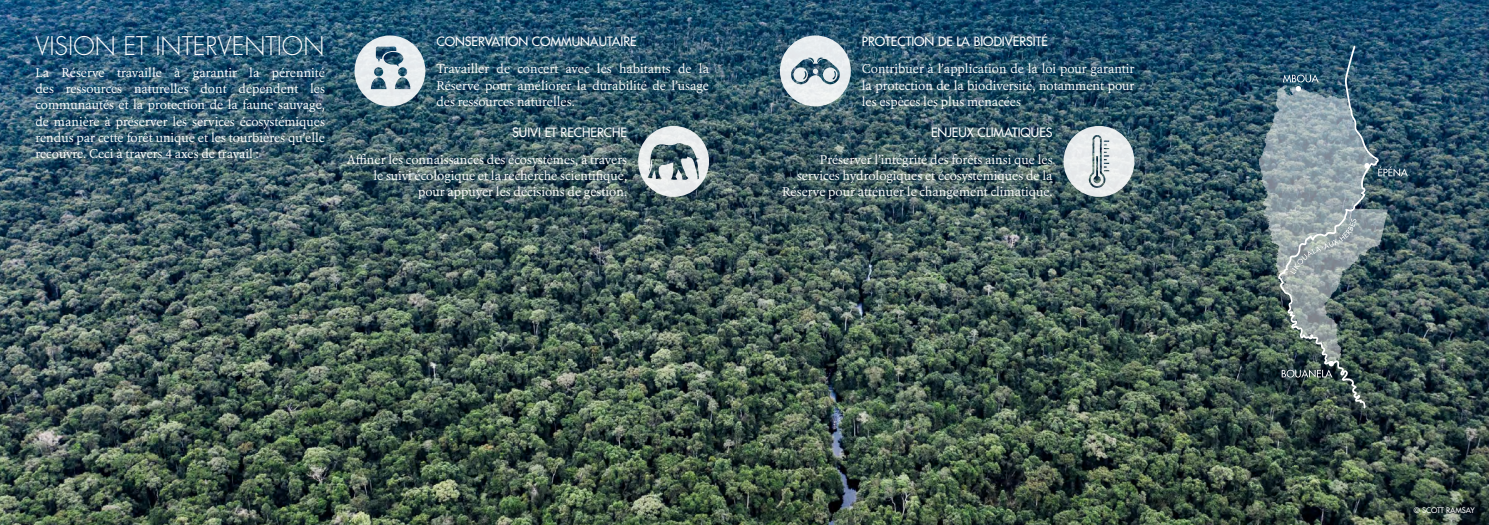
<style>
.page{position:relative;width:1489px;height:525px;background:#fff}
.page>*{position:absolute;margin:0;border:0;box-sizing:border-box;transform-origin:0 0}
.t1{font:300 25px "Futura Std";color:#fff}
.t2{font:12.5px/16.2px "Erato";color:#fff;text-align:justify}
.t3{font:500 12.5px "Futura Std";color:#fff}
.t4{font:500 7.5px "Futura Std";color:#fff}
</style>
<div class="page">
<img style="left:0;top:0;width:733px;height:524px">
<svg style="left:638px;top:126px;width:71px;height:71px;background:#9caaae"></svg>
<svg style="left:354px;top:35px;width:71px;height:71px;background:#9fb3bd"></svg>
<img style="left:733px;top:0;width:755px;height:524px">
<img style="left:1258px;top:85px;width:129px;height:278px">
<img style="left:1277px;top:46px;width:101px;height:362px">
<svg style="left:1289px;top:218px;width:67px;height:56px;background:#9ea9ac"></svg>
<svg style="left:1281px;top:361px;width:52px;height:16px"></svg>
<svg style="left:1282px;top:74px;width:36px;height:17px"></svg>
<svg style="left:1378px;top:166px;width:29px;height:10px"></svg>
<svg style="left:780px;top:35px;width:70px;height:71px;background:#acbcc4"></svg>
<svg style="left:1063px;top:126px;width:71px;height:71px;background:#b7c2c5"></svg>
<p class="t1" style="left:35px;top:31px;width:290px">VISION ET INTERVENTION</p>
<p class="t2" style="left:35px;top:64px;width:291px">La Réserve travaille à garantir la pérennité des ressources naturelles dont dépendent les communautés et la protection de la faune sauvage, de manière à préserver les services écosystémiques rendus par cette forêt unique et les tourbières qu’elle recouvre. Ceci à travers 4 axes de travail :</p>
<p class="t3" style="left:436px;top:34px;width:202px">CONSERVATION COMMUNAUTAIRE</p>
<p class="t2" style="left:436px;top:61px;width:274px">Travailler de concert avec les habitants de la Réserve pour améliorer la durabilité de l’usage des ressources naturelles.</p>
<p class="t3" style="left:512px;top:124px;width:116px">SUIVI ET RECHERCHE</p>
<p class="t2" style="left:347px;top:151px;width:282px;text-align:right">Affiner les connaissances des écosystèmes, à travers le suivi écologique et la recherche scientifique, pour appuyer les décisions de gestion.</p>
<p class="t3" style="left:861px;top:34px;width:188px">PROTECTION DE LA BIODIVERSITÉ</p>
<p class="t2" style="left:861px;top:61px;width:274px">Contribuer à l’application de la loi pour garantir la protection de la biodiversité, notamment pour les espèces les plus menacées</p>
<p class="t3" style="left:931px;top:124px;width:123px">ENJEUX CLIMATIQUES</p>
<p class="t2" style="left:782px;top:151px;width:272px;text-align:right">Préserver l’intégrité des forêts ainsi que les services hydrologiques et écosystémiques de la<br>Réserve pour atténuer le changement climatique.</p>
<p class="t4" style="left:1413px;top:505px;width:62px">© SCOTT RAMSAY</p>
</div>
